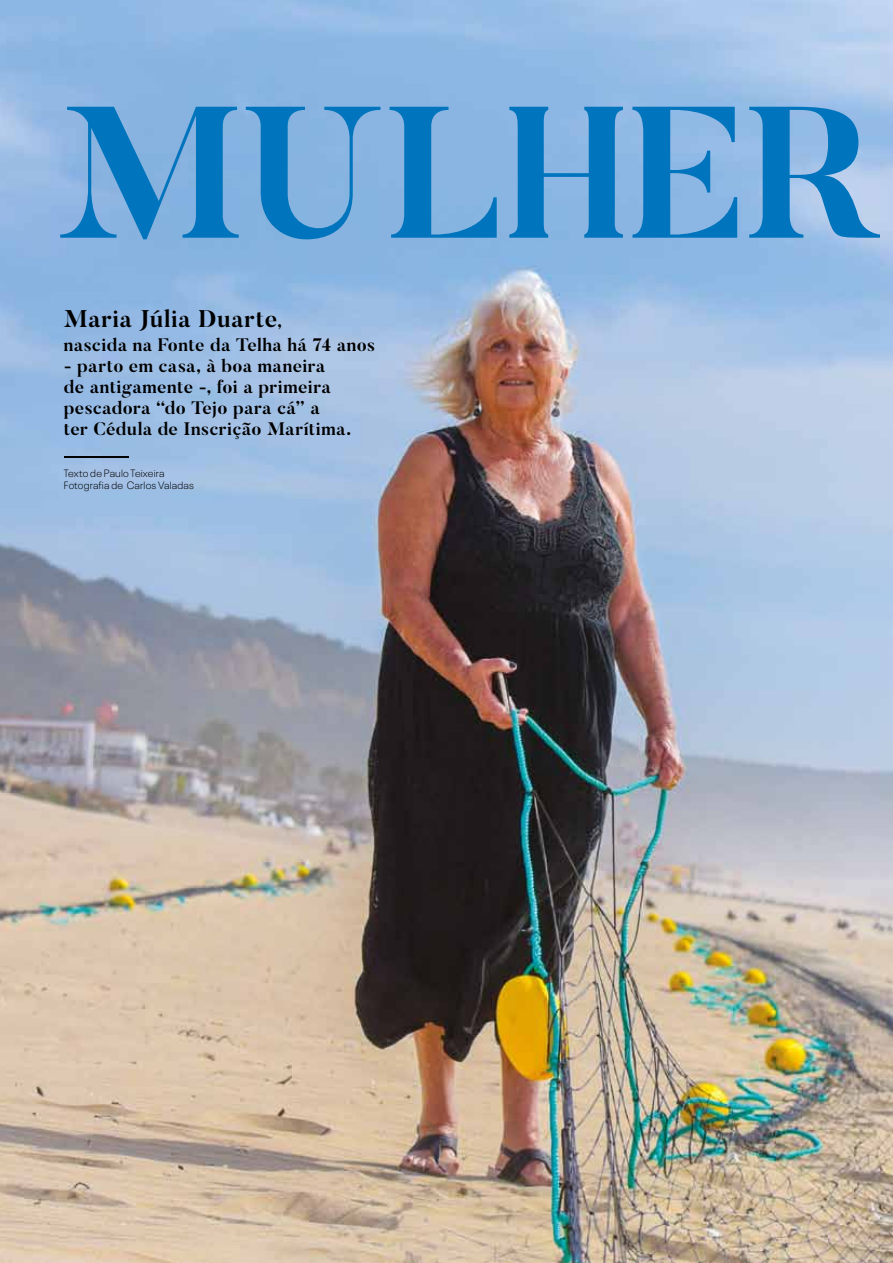
<style>
.page{position:relative;width:893px;height:1263px;background:#fff}
.page>*{position:absolute;margin:0;border:0;box-sizing:border-box;transform-origin:0 0}
.t1{font:700 186px "Butler";color:#0074bc}
.t2{font:700 24px "Butler";color:#000}
.t3{font:700 18px/21px "Butler";letter-spacing:.015em;color:#000}
.t4{font:300 10.5px/12px "Neue Plak";letter-spacing:.015em;color:#000}
.s1{font-size:18px}
</style>
<div class="page">
<img style="left:0;top:0;width:893px;height:1263px">
<hr style="left:64px;top:456px;width:65px;height:2px;background:#000">
<h1 class="t1" style="left:58px;top:54px;width:142px">MULH</h1>
<h1 class="t1" style="left:627px;top:54px;width:251px">ER</h1>
<h2 class="t2" style="left:64px;top:304px;width:220px">Maria Júlia Duarte<span class="s1">,</span></h2>
<p class="t3" style="left:64px;top:335px;width:313px">nascida na Fonte da Telha há 74 anos</p>
<p class="t3" style="left:64px;top:356px;width:289px">- parto em casa, à boa maneira<br>de antigamente -, foi a primeira pescadora “do Tejo para cá” a<br>ter Cédula de Inscrição Marítima.</p>
<p class="t4" style="left:64px;top:466px;width:132px">Texto de Paulo Teixeira<br>Fotografia de Carlos Valadas</p>
</div>
